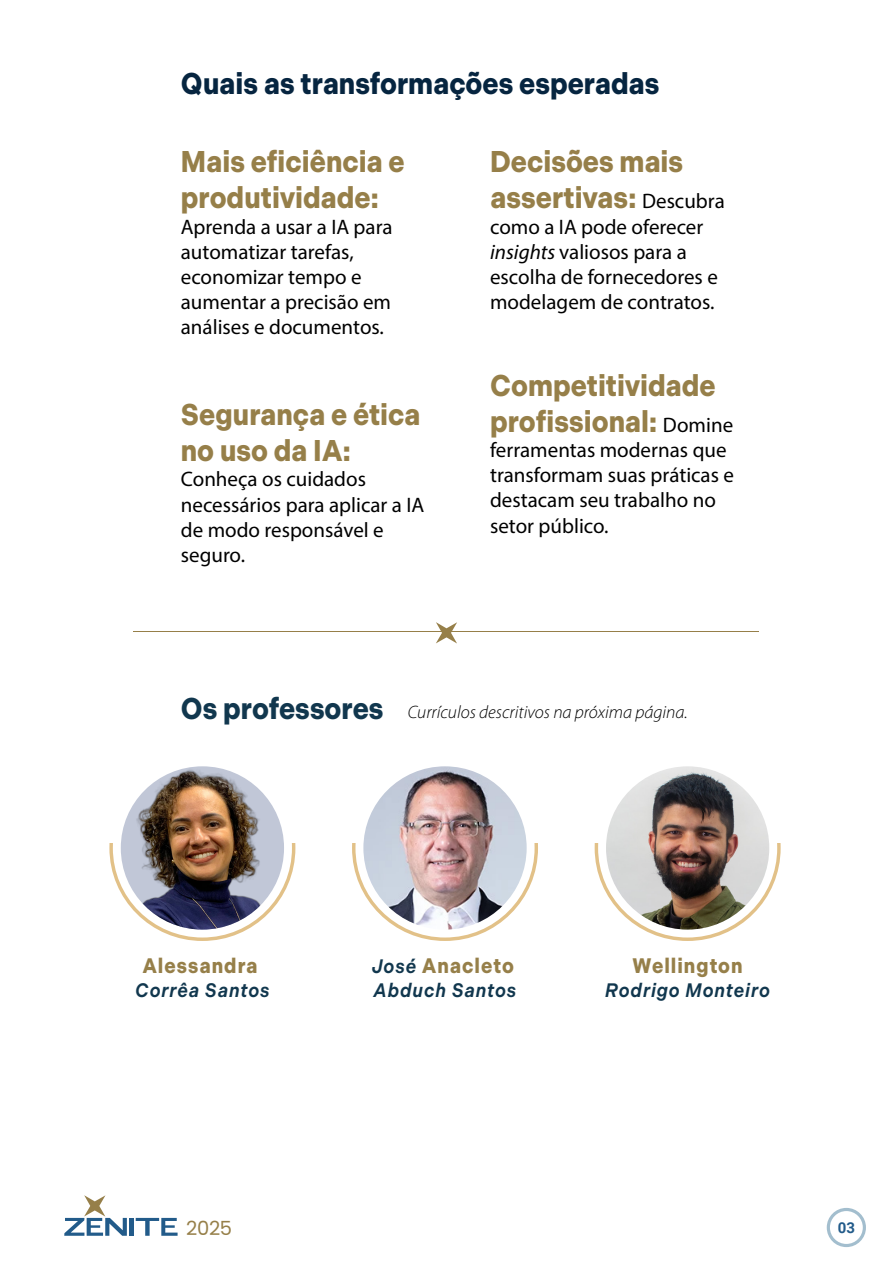
<style>
.page{position:relative;width:893px;height:1263px;background:#fff}
.page>*{position:absolute;margin:0;border:0;box-sizing:border-box;transform-origin:0 0}
.t1{font:700 30px/36px "Indivisible";color:#967f49;scale:.92 1}
.t2{font:700 30px "Indivisible";color:#062540;scale:.92 1}
.t3{font:700 30px "Indivisible";color:#11374e;scale:.92 1}
.t4{font:21px/25.2px "Myriad Pro";color:#000}
.t5{font:700 21px "Indivisible";letter-spacing:.05em;color:#967f49;scale:.92 1}
.t6{font:italic 600 19.5px "Indivisible";letter-spacing:.05em;color:#11374e;scale:.92 1}
.t7{font:19.5px "Poppins";color:#967f49}
.t8{font:italic 300 18px "Myriad Pro";color:#000}
.t9{font:700 15px "Roboto";color:#225b8a}
.s1{font-family:"Myriad Pro";font-weight:400;font-size:21px;color:#000}
.s2{font-style:italic}
.s3{font-weight:600;font-style:italic;font-size:19.5px;color:#11374e}
</style>
<div class="page">
<div style="left:129px;top:1218px;width:5px;height:18px;background:#225b8a"></div>
<svg style="left:136px;top:1218px;width:42px;height:18px"></svg>
<svg style="left:64px;top:1195px;width:63px;height:41px"></svg>
<div style="left:827px;top:1208px;width:39px;height:39px;border:3px solid #a3bece;border-radius:50%"></div>
<svg style="left:436px;top:622px;width:21px;height:21px"></svg>
<img style="left:121px;top:766px;width:163px;height:163px;border-radius:82px">
<img style="left:109px;top:844px;width:186px;height:97px">
<img style="left:363px;top:766px;width:164px;height:163px;border-radius:82px">
<svg style="left:352px;top:844px;width:186px;height:97px"></svg>
<img style="left:606px;top:766px;width:163px;height:163px;border-radius:82px">
<svg style="left:595px;top:844px;width:186px;height:97px"></svg>
<h1 class="t2" style="left:181px;top:66px;width:522px">Quais as transformações esperadas</h1>
<h1 class="t1" style="left:181px;top:144px;width:245px">Mais eficiência e produtividade:</h1>
<p class="t4" style="left:181px;top:214px;width:213px">Aprenda a usar a IA para automatizar tarefas, economizar tempo e aumentar a precisão em análises e documentos.</p>
<h1 class="t1" style="left:181px;top:397px;width:262px">Segurança e ética no uso da IA:</h1>
<p class="t4" style="left:181px;top:466px;width:245px">Conheça os cuidados necessários para aplicar a IA de modo responsável e seguro.</p>
<h1 class="t1" style="left:490px;top:144px;width:257px">Decisões mais assertivas: <span class="s1">Descubra</span></h1>
<p class="t4" style="left:490px;top:214px;width:229px">como a IA pode oferecer <span class="s2">insights</span> valiosos para a escolha de fornecedores e modelagem de contratos.</p>
<h1 class="t1" style="left:490px;top:368px;width:266px">Competitividade profissional: <span class="s1">Domine</span></h1>
<p class="t4" style="left:490px;top:437px;width:245px">ferramentas modernas que transformam suas práticas e destacam seu trabalho no setor público.</p>
<h1 class="t3" style="left:181px;top:691px;width:222px">Os professores</h1>
<p class="t8" style="left:408px;top:702px;width:282px">Currículos descritivos na próxima página.</p>
<p class="t5" style="left:142px;top:954px;width:127px">Alessandra</p>
<p class="t6" style="left:135px;top:978px;width:148px">Corrêa Santos</p>
<p class="t5" style="left:371px;top:954px;width:156px"><span class="s3">José</span> Anacleto</p>
<p class="t6" style="left:374px;top:978px;width:157px">Abduch Santos</p>
<p class="t5" style="left:633px;top:954px;width:121px">Wellington</p>
<p class="t6" style="left:605px;top:978px;width:181px">Rodrigo Monteiro</p>
<p class="t7" style="left:186px;top:1217px;width:47px">2025</p>
<p class="t9" style="left:838px;top:1217px;width:19px">03</p>
</div>
